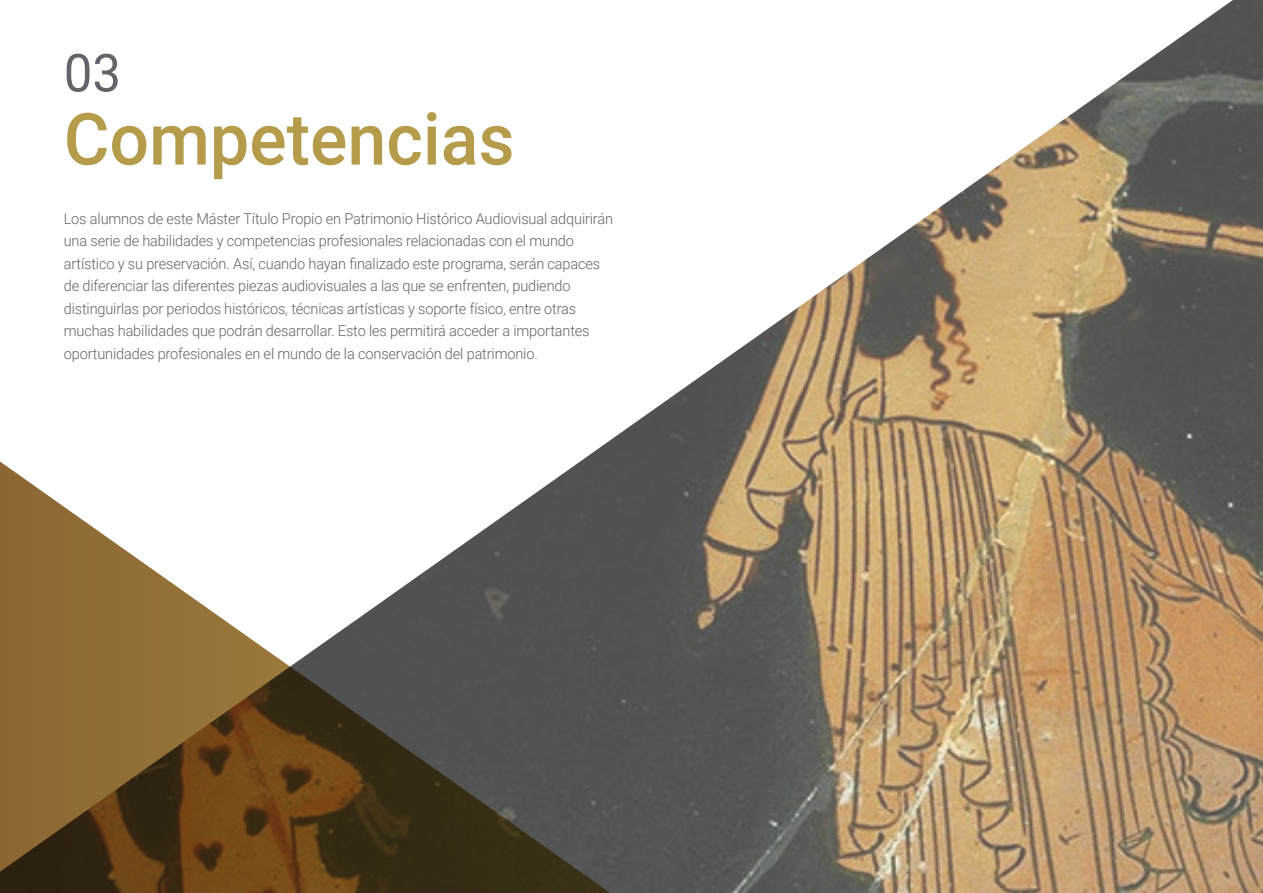
<style>
.page{position:relative;width:1263px;height:893px;background:#fff}
.page>*{position:absolute;margin:0;border:0;box-sizing:border-box;transform-origin:0 0}
.t1{font:500 72px "Roboto";color:#b49c4b}
.t2{font:52.5px "Roboto";color:#61646a}
.t3{font:300 15px/22.5px "Roboto";letter-spacing:-.01em;color:#61646a}
</style>
<div class="page">
<img style="left:602px;top:0;width:661px;height:893px">
<svg style="left:0;top:446px;width:640px;height:447px"></svg>
<h2 class="t2" style="left:64px;top:36px;width:59px">03</h2>
<h1 class="t1" style="left:64px;top:89px;width:452px">Competencias</h1>
<p class="t3" style="left:64px;top:207px;width:551px">Los alumnos de este Máster Título Propio en Patrimonio Histórico Audiovisual adquirirán una serie de habilidades y competencias profesionales relacionadas con el mundo artístico y su preservación. Así, cuando hayan finalizado este programa, serán capaces de diferenciar las diferentes piezas audiovisuales a las que se enfrenten, pudiendo distinguirlas por periodos históricos, técnicas artísticas y soporte físico, entre otras muchas habilidades que podrán desarrollar. Esto les permitirá acceder a importantes oportunidades profesionales en el mundo de la conservación del patrimonio.</p>
</div>
